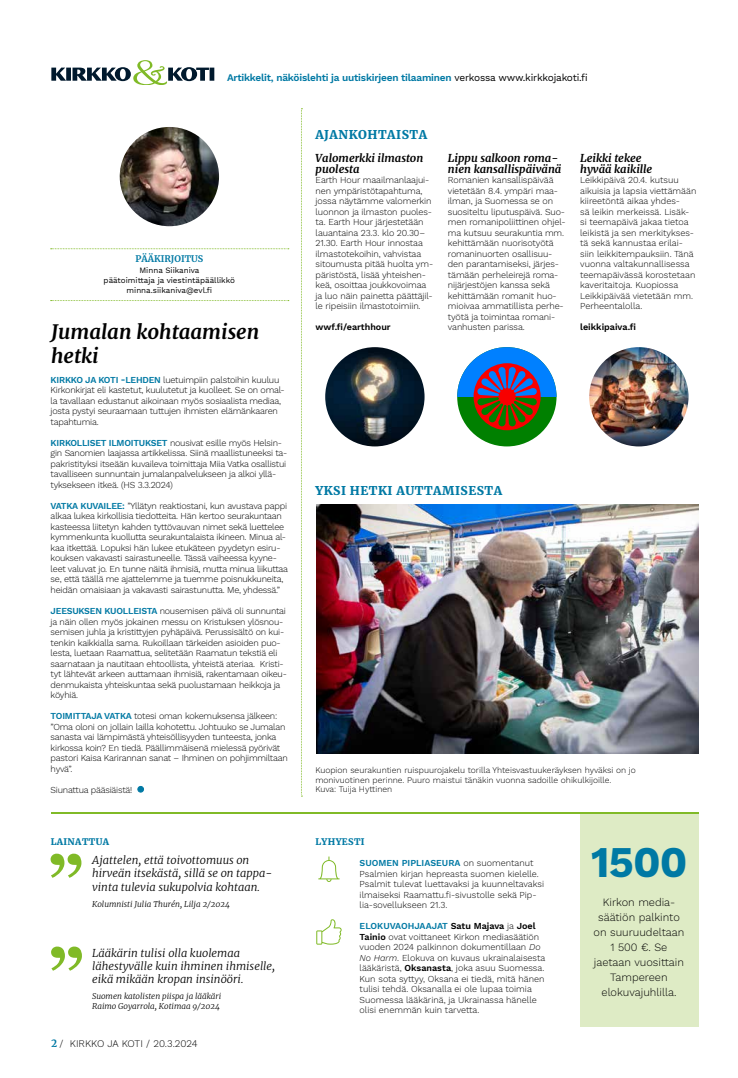
<style>
.page{position:relative;width:738px;height:1078px;background:#fff}
.page>*{position:absolute;margin:0;border:0;box-sizing:border-box;transform-origin:0 0}
.t1{font:700 43px "Work Sans";color:#0079a4}
.t2{font:italic 700 20px/24px "Merriweather";color:#000}
.t3{font:900 12px "Merriweather";letter-spacing:.04em;color:#0079a4}
.t4{font:italic 300 11px/13px "Merriweather";color:#000}
.t5{font:300 11px/15px "Work Sans";color:#000;text-align:center}
.t6{font:italic 700 11px/10.5px "Merriweather";color:#000}
.t7{font:600 10px "Work Sans";letter-spacing:-.02em;color:#0079a4}
.t8{font:300 10px "Work Sans";color:#000}
.t9{font:300 9px/10.5px "Work Sans";letter-spacing:-.025em;color:#000}
.t10{font:300 9px/10.5px "Work Sans";color:#000}
.t11{font:600 9px "Work Sans";color:#000}
.t12{font:900 9px "Merriweather";letter-spacing:.04em;color:#0079a4}
.t13{font:700 9px "Merriweather";color:#0079a4}
.t14{font:300 8.5px/9.5px "Work Sans";color:#000}
.t15{font:italic 300 8px/10px "Merriweather";color:#000}
.t16{font:8px/10px "Work Sans";color:#000;text-align:center}
.s1{font-weight:400;color:#000}
.s2{font-weight:600;color:#0079a4}
.s3{font-weight:600}
.s4{font-style:italic}
.s5{font-family:"Merriweather";font-weight:700;color:#0079a4}
</style>
<div class="page">
<svg style="left:51px;top:60px;width:163px;height:25px"></svg>
<svg style="left:301px;top:108px;width:1px;height:688px"></svg>
<div style="left:137px;top:785px;width:7px;height:7px;border:1px solid #0079a4;border-radius:50%"></div>
<img style="left:120px;top:127px;width:99px;height:99px;border-radius:50px">
<svg style="left:51px;top:300px;width:237px;height:1px"></svg>
<svg style="left:51px;top:248px;width:237px;height:1px"></svg>
<img style="left:316px;top:504px;width:381px;height:249px">
<div style="left:579px;top:813px;width:119px;height:213px;background:#deebc5"></div>
<hr style="left:51px;top:812px;width:647px;height:1px;background:#80ba27">
<svg style="left:51px;top:853px;width:30px;height:24px"></svg>
<svg style="left:51px;top:946px;width:31px;height:24px"></svg>
<svg style="left:318px;top:856px;width:21px;height:25px"></svg>
<svg style="left:316px;top:919px;width:25px;height:25px"></svg>
<img style="left:325px;top:347px;width:99px;height:99px;border-radius:50px">
<img style="left:588px;top:347px;width:100px;height:99px;border-radius:50px">
<div style="left:457px;top:347px;width:99px;height:99px;background:#008000;border-radius:50px"></div>
<svg style="left:457px;top:347px;width:99px;height:49px;fill:#0080ff"></svg>
<svg style="left:473px;top:363px;width:67px;height:67px"></svg>
<svg style="left:477px;top:366px;width:59px;height:60px"></svg>
<p class="t7" style="left:227px;top:72px;width:362px">Artikkelit, näköislehti ja uutiskirjeen tilaaminen <span class="s1">verkossa www.kirkkojakoti.fi</span></p>
<p class="t13" style="left:135px;top:252px;width:69px">PÄÄKIRJOITUS</p>
<p class="t16" style="left:104px;top:265px;width:133px">Minna Siikaniva<br>päätoimittaja ja viestintäpäällikkö minna.siikaniva@evl.fi</p>
<h2 class="t2" style="left:51px;top:319px;width:209px">Jumalan kohtaamisen hetki</h2>
<p class="t9" style="left:51px;top:375px;width:235px"><span class="s2">KIRKKO JA KOTI -LEHDEN</span> luetuimpiin palstoihin kuuluu Kirkonkirjat eli kastetut, kuulutetut ja kuolleet. Se on omal&shy;la tavallaan edustanut aikoinaan myös sosiaalista mediaa, josta pystyi seuraamaan tuttujen ihmisten elämänkaaren tapahtumia.</p>
<p class="t9" style="left:51px;top:438px;width:238px"><span class="s2">KIRKOLLISET ILMOITUKSET</span> nousivat esille myös Helsin&shy;gin Sanomien laajassa artikkelissa. Siinä maallistuneeksi ta&shy;pakristityksi itseään kuvaileva toimittaja Miia Vatka osallistui tavalliseen sunnuntain jumalanpalvelukseen ja alkoi yllä&shy;tyksekseen itkeä. (HS 3.3.2024)</p>
<p class="t9" style="left:51px;top:501px;width:239px"><span class="s2">VATKA KUVAILEE:</span> ”Yllätyn reaktiostani, kun avustava pappi alkaa lukea kirkollisia tiedotteita. Hän kertoo seurakuntaan kasteessa liitetyn kahden tyttövauvan nimet sekä luettelee kymmenkunta kuollutta seurakuntalaista ikineen. Minua al&shy;kaa itkettää. Lopuksi hän lukee etukäteen pyydetyn esiru&shy;kouksen vakavasti sairastuneelle. Tässä vaiheessa kyyne&shy;leet valuvat jo. En tunne näitä ihmisiä, mutta minua liikuttaa se, että täällä me ajattelemme ja tuemme poisnukkuneita, heidän omaisiaan ja vakavasti sairastunutta. Me, yhdessä.”</p>
<p class="t9" style="left:51px;top:606px;width:237px"><span class="s2">JEESUKSEN KUOLLEISTA</span> nousemisen päivä oli sunnuntai ja näin ollen myös jokainen messu on Kristuksen ylösnou&shy;semisen juhla ja kristittyjen pyhäpäivä. Perussisältö on kui&shy;tenkin kaikkialla sama. Rukoillaan tärkeiden asioiden puo&shy;lesta, luetaan Raamattua, selitetään Raamatun tekstiä eli saarnataan ja nautitaan ehtoollista, yhteistä ateriaa. Kristi&shy;tyt lähtevät arkeen auttamaan ihmisiä, rakentamaan oikeu&shy;denmukaista yhteiskuntaa sekä puolustamaan heikkoja ja köyhiä.</p>
<p class="t9" style="left:51px;top:711px;width:238px"><span class="s2">TOIMITTAJA VATKA</span> totesi oman kokemuksensa jälkeen: ”Oma oloni on jollain lailla kohotettu. Johtuuko se Jumalan sanasta vai lämpimästä yhteisöllisyyden tunteesta, jonka kirkossa koin? En tiedä. Päällimmäisenä mielessä pyörivät pastori Kaisa Karirannan sanat – Ihminen on pohjimmiltaan hyvä”.</p>
<p class="t9" style="left:51px;top:784px;width:83px">Siunattua pääsiäistä!</p>
<h3 class="t3" style="left:315px;top:126px;width:113px">AJANKOHTAISTA</h3>
<p class="t6" style="left:315px;top:152px;width:109px">Valomerkki ilmaston puolesta</p>
<p class="t9" style="left:315px;top:175px;width:119px">Earth Hour maailmanlaajui&shy;nen ympäristötapahtuma, jossa näytämme valomerkin luonnon ja ilmaston puoles&shy;ta. Earth Hour järjestetään lauantaina 23.3. klo 20.30–<br>21.30. Earth Hour innostaa ilmastotekoihin, vahvistaa sitoumusta pitää huolta ym&shy;päristöstä, lisää yhteishen&shy;keä, osoittaa joukkovoimaa ja luo näin painetta päättäjil&shy;le ripeisiin ilmastotoimiin.</p>
<p class="t11" style="left:315px;top:322px;width:77px">wwf.fi/earthhour</p>
<p class="t6" style="left:447px;top:152px;width:115px">Lippu salkoon roma&shy;nien kansallispäivänä</p>
<p class="t9" style="left:447px;top:175px;width:119px">Romanien kansallispäivää vietetään 8.4. ympäri maa&shy;ilman, ja Suomessa se on suositeltu liputuspäivä. Suo&shy;men romanipoliittinen ohjel&shy;ma kutsuu seurakuntia mm. kehittämään nuorisotyötä romaninuorten osallisuu&shy;den parantamiseksi, järjes&shy;tämään perheleirejä roma&shy;nijärjestöjen kanssa sekä kehittämään romanit huo&shy;mioivaa ammatillista perhe&shy;työtä ja toimintaa romani&shy;vanhusten parissa.</p>
<p class="t6" style="left:579px;top:152px;width:74px">Leikki tekee hyvää kaikille</p>
<p class="t10" style="left:579px;top:175px;width:118px">Leikkipäivä 20.4. kutsuu aikuisia ja lapsia viettämään kiireetöntä aikaa yhdes-<br>sä leikin merkeissä. Lisäk&shy;si teemapäivä jakaa tietoa leikistä ja sen merkitykses&shy;tä sekä kannustaa erilai&shy;siin leikkitempauksiin. Tänä vuonna valtakunnallisessa teemapäivässä korostetaan kaveritaitoja. Kuopiossa<br>Leikkipäivää vietetään mm.<br>Perheentalolla.</p>
<p class="t11" style="left:579px;top:322px;width:57px">leikkipaiva.fi</p>
<h3 class="t3" style="left:315px;top:481px;width:188px">YKSI HETKI AUTTAMISESTA</h3>
<p class="t14" style="left:315px;top:765px;width:322px">Kuopion seurakuntien ruispuurojakelu torilla Yhteisvastuukeräyksen hyväksi on jo monivuotinen perinne. Puuro maistui tänäkin vuonna sadoille ohikulkijoille.<br>Kuva: Tuija Hyttinen</p>
<p class="t12" style="left:51px;top:835px;width:60px">LAINATTUA</p>
<p class="t12" style="left:315px;top:835px;width:51px">LYHYESTI</p>
<p class="t4" style="left:92px;top:853px;width:181px">Ajattelen, että toivottomuus on hirveän itsekästä, sillä se on tappa&shy;vinta tulevia sukupolvia kohtaan.</p>
<h1 class="t1" style="left:590px;top:836px;width:98px">1500</h1>
<p class="t15" style="left:92px;top:898px;width:139px">Kolumnisti Julia Thurén, Lilja 2/2024</p>
<p class="t4" style="left:92px;top:946px;width:184px">Lääkärin tulisi olla kuolemaa lähestyvälle kuin ihminen ihmiselle, eikä mikään kropan insinööri.</p>
<p class="t15" style="left:92px;top:990px;width:130px">Suomen katolisten piispa ja lääkäri<br>Raimo Goyarrola, Kotimaa 9/2024</p>
<p class="t10" style="left:359px;top:858px;width:186px"><span class="s2">SUOMEN PIPLIASEURA</span> on suomentanut Psalmien kirjan hepreasta suomen kielelle.<br>Psalmit tulevat luettavaksi ja kuunneltavaksi ilmaiseksi Raamattu.fi-sivustolle sekä Pip&shy;lia-sovellukseen 21.3.</p>
<p class="t10" style="left:359px;top:921px;width:187px"><span class="s2">ELOKUVAOHJAAJAT</span> <span class="s3">Satu Majava</span> ja <span class="s3">Joel Tainio</span> ovat voittaneet Kirkon mediasäätiön vuoden 2024 palkinnon dokumentillaan <span class="s4">Do No Harm</span>. Elokuva on kuvaus ukrainalaisesta lääkäristä, <span class="s3">Oksanasta</span>, joka asuu Suomessa.<br>Kun sota syttyy, Oksana ei tiedä, mitä hänen tulisi tehdä. Oksanalla ei ole lupaa toimia Suomessa lääkärinä, ja Ukrainassa hänelle olisi enemmän kuin tarvetta.</p>
<p class="t5" style="left:593px;top:894px;width:92px">Kirkon media&shy;säätiön palkinto on suuruudeltaan<br>1 500 €. Se jaetaan vuosittain<br>Tampereen elokuvajuhlilla.</p>
<p class="t8" style="left:51px;top:1037px;width:148px"><span class="s5">2</span> / KIRKKO JA KOTI / 20.3.2024</p>
</div>
